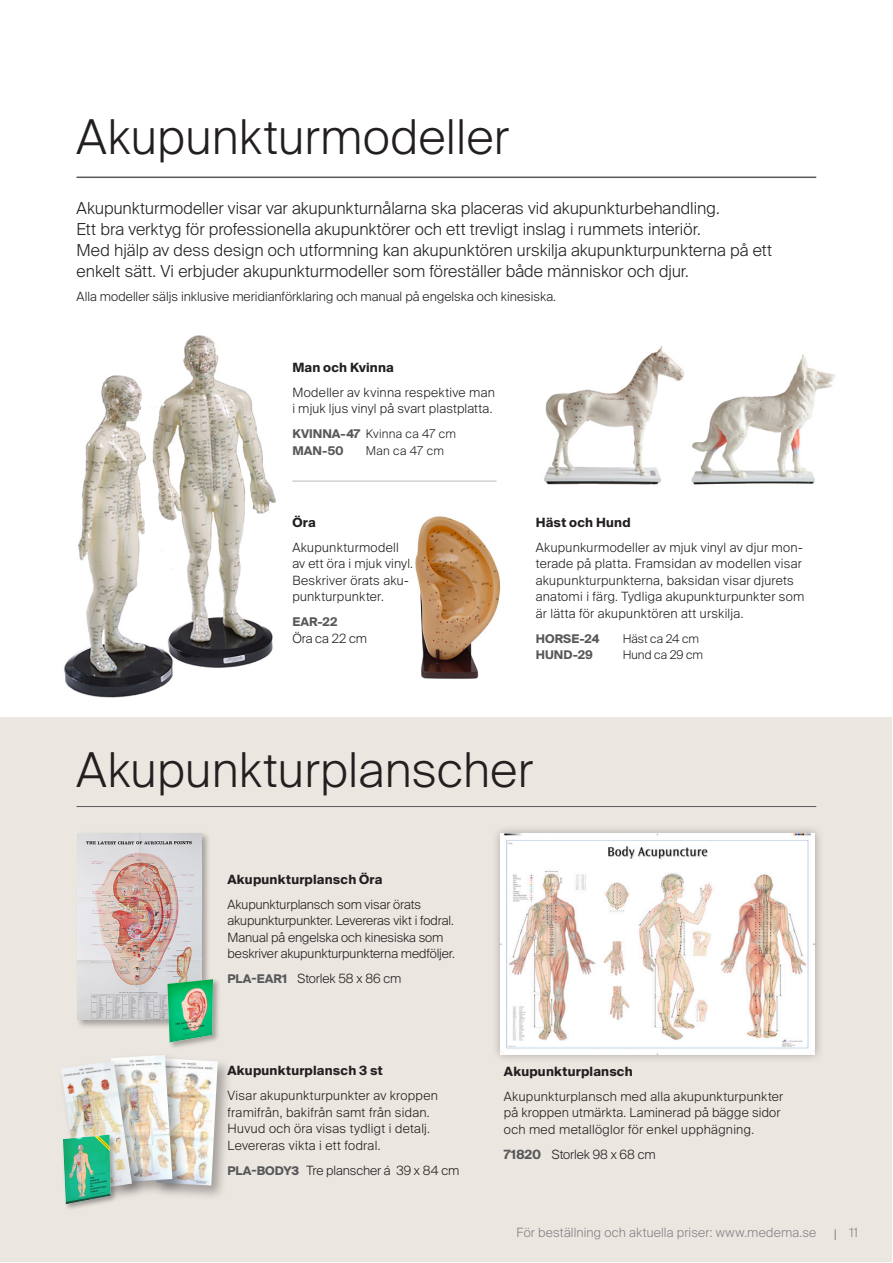
<style>
.page{position:relative;width:893px;height:1263px;background:#fff}
.page>*{position:absolute;margin:0;border:0;box-sizing:border-box;transform-origin:0 0}
.t1{font:300 48px "Suisse Intl";letter-spacing:.01em;color:#231f20}
.t2{font:300 16.5px/21px "Suisse Intl";letter-spacing:.005em;color:#231f20}
.t3{font:300 12.75px/16.5px "Suisse Intl";letter-spacing:.015em;color:#231f20}
.t4{font:300 12.75px/16.5px "Suisse Intl";letter-spacing:-.005em;color:#231f20}
.t5{font:700 12.75px "Suisse Intl";letter-spacing:.015em;color:#231f20}
._2_Produkt-rubrik{font:300 12.75px "Suisse Intl";letter-spacing:.015em;color:#808285}
.t6{font:300 12px "Suisse Intl";letter-spacing:.01em;color:#231f20}
.t7{font:700 12px "Suisse Intl";letter-spacing:.005em;color:#57585a}
.s1{font-weight:700;color:#57585a}
.s2{font-weight:700;font-size:12px;color:#57585a}
</style>
<div class="page">
<div style="left:1px;top:717px;width:891px;height:545px;background:#ece6e0"></div>
<img style="left:544px;top:346px;width:291px;height:139px">
<img style="left:64px;top:335px;width:212px;height:363px">
<img style="left:415px;top:516px;width:86px;height:163px">
<hr style="left:77px;top:177px;width:739px;height:1px;background:#57585a">
<hr style="left:77px;top:806px;width:739px;height:1px;background:#57585a">
<div style="left:153px;top:1055px;width:80px;height:145px;background:#231f20;opacity:.35"></div>
<img style="left:187px;top:1058px;width:31px;height:127px">
<div style="left:108px;top:1052px;width:79px;height:145px;background:#231f20;opacity:.35"></div>
<img style="left:111px;top:1055px;width:61px;height:127px">
<div style="left:58px;top:1058px;width:88px;height:148px;background:#231f20;opacity:.35"></div>
<img style="left:61px;top:1061px;width:71px;height:130px">
<div style="left:76px;top:831px;width:135px;height:198px;background:#231f20;opacity:.35"></div>
<img style="left:78px;top:833px;width:124px;height:187px">
<div style="left:166px;top:978px;width:54px;height:71px;background:#231f20;opacity:.35"></div>
<img style="left:167px;top:979px;width:46px;height:63px">
<div style="left:61px;top:1133px;width:57px;height:79px;background:#231f20;opacity:.35"></div>
<img style="left:63px;top:1134px;width:48px;height:70px">
<hr style="left:292px;top:480px;width:204px;height:2px;background:#d1d2d4">
<div style="left:491px;top:825px;width:333px;height:238px;background:#231f20;opacity:.35"></div>
<img style="left:500px;top:834px;width:315px;height:220px">
<p class="t1" style="left:77px;top:109px;width:434px">Akupunkturmodeller</p>
<p class="t2" style="left:77px;top:197px;width:697px">Akupunkturmodeller visar var akupunkturnålarna ska placeras vid akupunkturbehandling.<br>Ett bra verktyg för professionella akupunktörer och ett trevligt inslag i rummets interiör.<br>Med hjälp av dess design och utformning kan akupunktören urskilja akupunkturpunkterna på ett enkelt sätt. Vi erbjuder akupunkturmodeller som föreställer både människor och djur.</p>
<p class="t3" style="left:77px;top:288px;width:481px">Alla modeller säljs inklusive meridianförklaring och manual på engelska och kinesiska.</p>
<p class="t5" style="left:292px;top:360px;width:103px">Man och Kvinna</p>
<p class="t3" style="left:292px;top:384px;width:204px">Modeller av kvinna respektive man i mjuk ljus vinyl på svart plastplatta.</p>
<p class="t6" style="left:292px;top:427px;width:165px"><span class="s1">KVINNA-47</span> Kvinna ca 47 cm</p>
<p class="t7" style="left:292px;top:443px;width:53px">MAN-50</p>
<p class="t6" style="left:366px;top:443px;width:80px">Man ca 47 cm</p>
<p class="t5" style="left:292px;top:515px;width:25px">Öra</p>
<p class="t3" style="left:292px;top:539px;width:122px">Akupunkturmodell av ett öra i mjuk vinyl.<br>Beskriver örats aku&shy;punkturpunkter.</p>
<p class="t7" style="left:292px;top:615px;width:46px">EAR-22</p>
<p class="t3" style="left:292px;top:630px;width:76px">Öra ca 22 cm</p>
<p class="t5" style="left:536px;top:515px;width:96px">Häst och Hund</p>
<p class="t3" style="left:536px;top:539px;width:270px">Akupunkurmodeller av mjuk vinyl av djur mon&shy;terade på platta. Framsidan av modellen visar akupunkturpunkterna, baksidan visar djurets anatomi i färg. Tydliga akupunkturpunkter som är lätta för akupunktören att urskilja.</p>
<p class="t7" style="left:536px;top:632px;width:65px">HORSE-24</p>
<p class="t6" style="left:623px;top:632px;width:78px">Häst ca 24 cm</p>
<p class="t7" style="left:536px;top:648px;width:59px">HUND-29</p>
<p class="t6" style="left:623px;top:648px;width:82px">Hund ca 29 cm</p>
<p class="t1" style="left:76px;top:742px;width:458px">Akupunkturplanscher</p>
<p class="t5" style="left:227px;top:872px;width:157px">Akupunkturplansch Öra</p>
<p class="t4" style="left:227px;top:896px;width:229px">Akupunkturplansch som visar örats akupunkturpunkter. Levereras vikt i fodral.<br>Manual på engelska och kinesiska som beskriver akupunkturpunkterna medföljer.</p>
<p class="t4" style="left:227px;top:971px;width:175px"><span class="s2">PLA-EAR1</span> Storlek 58 x 86 cm</p>
<p class="t5" style="left:227px;top:1063px;width:157px">Akupunkturplansch 3 st</p>
<p class="t3" style="left:227px;top:1087px;width:212px">Visar akupunkturpunkter av kroppen framifrån, bakifrån samt från sidan.<br>Huvud och öra visas tydligt i detalj.<br>Levereras vikta i ett fodral.</p>
<p class="t4" style="left:227px;top:1162px;width:233px"><span class="s2">PLA-BODY3</span> Tre planscher á 39 x 84 cm</p>
<p class="t5" style="left:504px;top:1064px;width:130px">Akupunkturplansch</p>
<p class="t3" style="left:504px;top:1088px;width:281px">Akupunkturplansch med alla akupunkturpunkter på kroppen utmärkta. Laminerad på bägge sidor och med metallöglor för enkel upphägning.</p>
<p class="t4" style="left:504px;top:1146px;width:153px"><span class="s1">71820</span> Storlek 98 x 68 cm</p>
<p class="_2_Produkt-rubrik" style="left:517px;top:1225px;width:301px">För beställning och aktuella priser: www.medema.se</p>
<p class="_2_Produkt-rubrik" style="left:849px;top:1225px;width:10px">11</p>
</div>
